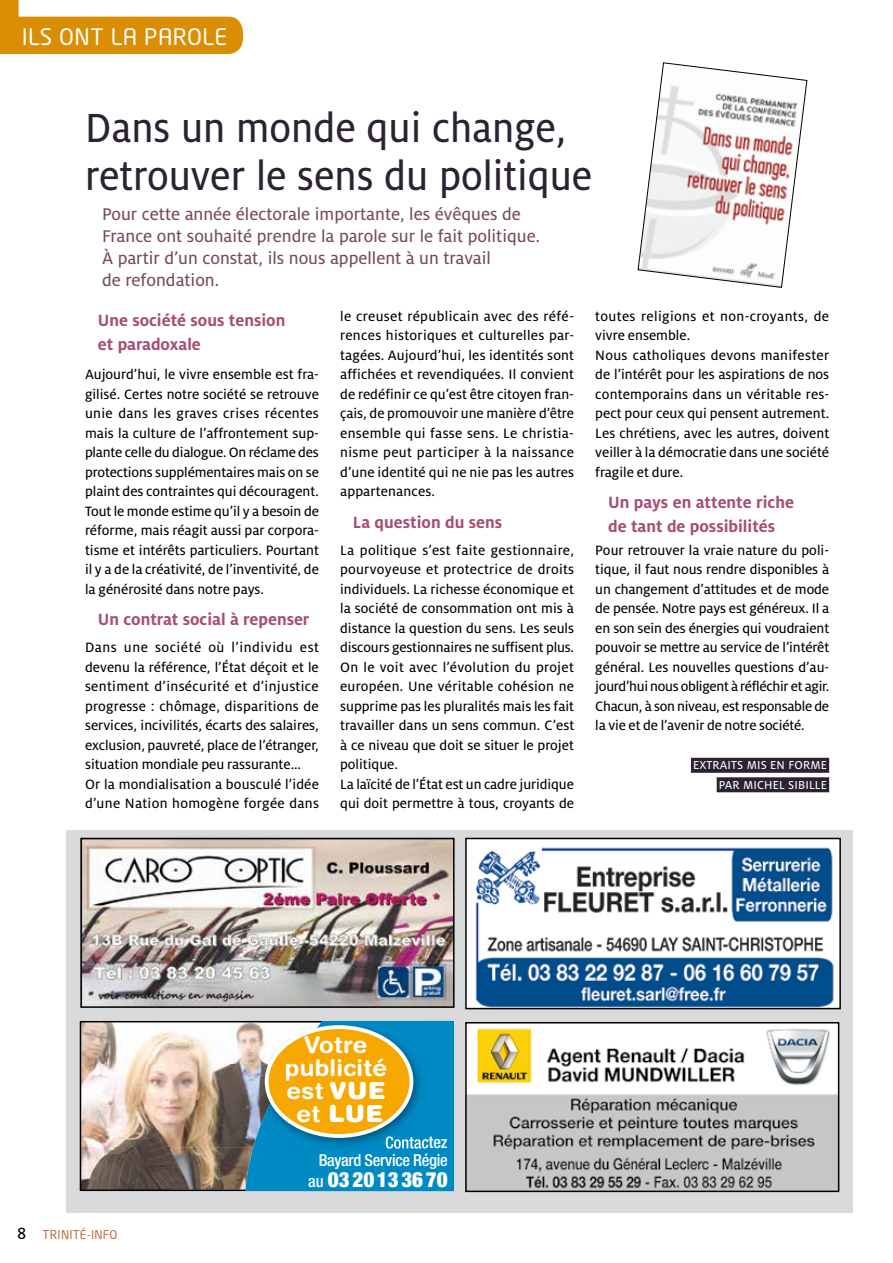
<style>
.page{position:relative;width:893px;height:1263px;background:#fff}
.page>*{position:absolute;margin:0;border:0;box-sizing:border-box;transform-origin:0 0}
.t1{font:45px/48px "Milo OT Text";color:#2b2232;scale:.94 1}
.t2{font:900 23.55px "Helvetica Rounded";color:#fff;scale:1.04 1}
.t3{font:700 23.1px/22.6px "Helvetica Rounded";letter-spacing:.01em;color:#fff;text-align:center;scale:1.04 1}
.t4{font:22.5px "Neo Tech Alt";letter-spacing:.02em;color:#fff}
.t5{font:900 condensed 21px "Helvetica Neue";color:#fff}
.t6{font:18.75px/21.8px "Milo OT Text";color:#774a62}
.t7{font:700 18px/24px "Milo OT";color:#a74e76}
.t8{font:500 condensed 16.5px "Helvetica Neue";letter-spacing:-.02em;color:#fff}
.t9{font:15px/19.5px "Milo OT Text";color:#000;text-align:justify}
.t10{font:12.75px/19.5px "Milo OT Text";letter-spacing:.01em;color:#fff;text-align:right}
.t11{font:12px "Neo Tech Alt";letter-spacing:.02em;color:#bb6c3f}
.s1{font-weight:900;font-size:23.55px}
.s2{font-weight:700;font-size:23.1px}
.s3{font-family:"Milo OT Text";font-size:18px;color:#000}
.s4{font-weight:500;font-size:16.5px}
</style>
<div class="page">
<div style="left:66px;top:830px;width:787px;height:383px;background:#d9dadb"></div>
<img style="left:83px;top:841px;width:369px;height:164px">
<div style="left:80px;top:838px;width:375px;height:170px;border:2px solid #000"></div>
<img style="left:468px;top:1025px;width:368px;height:164px">
<div style="left:465px;top:1022px;width:374px;height:170px;border:2px solid #000"></div>
<img style="left:80px;top:1021px;width:166px;height:170px">
<svg style="left:246px;top:1021px;width:208px;height:170px;background:#188ec0"></svg>
<img style="left:259px;top:1020px;width:166px;height:129px">
<img style="left:259px;top:1022px;width:63px;height:53px">
<img style="left:259px;top:1075px;width:26px;height:54px">
<img style="left:386px;top:1136px;width:39px;height:13px">
<div style="left:267px;top:1027px;width:144px;height:109px;background:#f7a800;border-radius:50%"></div>
<div style="left:265px;top:1025px;width:148px;height:113px;border:4px solid #fff;border-radius:50%"></div>
<img style="left:468px;top:841px;width:370px;height:165px">
<div style="left:465px;top:838px;width:376px;height:171px;border:2px solid #000"></div>
<svg style="left:0;top:0;width:243px;height:54px"></svg>
<div style="left:691px;top:758px;width:138px;height:15px;background:#2b2232"></div>
<div style="left:717px;top:777px;width:112px;height:15px;background:#2b2232"></div>
<svg style="left:638px;top:62px;width:169px;height:226px"></svg>
<h3 class="t4" style="left:22px;top:23px;width:206px">ILS ONT LA PAROLE</h3>
<h1 class="t1" style="left:85px;top:104px;width:541px">Dans un monde qui change, retrouver le sens du politique</h1>
<p class="t6" style="left:102px;top:204px;width:439px">Pour cette année électorale importante, les évêques de France ont souhaité prendre la parole sur le fait politique.<br>À partir d’un constat, ils nous appellent à un travail<br>de refondation.</p>
<p class="t7" style="left:98px;top:308px;width:189px">Une société sous tension et paradoxale</p>
<p class="t9" style="left:85px;top:365px;width:235px">Aujourd’hui, le vivre ensemble est fra&shy;gilisé. Certes notre société se retrouve unie dans les graves crises récentes mais la culture de l’affrontement sup&shy;plante celle du dialogue. On réclame des protections supplémentaires mais on se plaint des contraintes qui découragent.<br>Tout le monde estime qu’il y a besoin de réforme, mais réagit aussi par corpora&shy;tisme et intérêts particuliers. Pourtant il y a de la créativité, de l’inventivité, de la générosité dans notre pays.</p>
<p class="t7" style="left:98px;top:608px;width:213px">Un contrat social à repenser</p>
<p class="t9" style="left:85px;top:638px;width:236px;text-align:left">Dans une société où l’individu est devenu la référence, l’État déçoit et le sentiment d’insécurité et d’injustice progresse : chômage, disparitions de services, incivilités, écarts des salaires, exclusion, pauvreté, place de l’étranger, situation mondiale peu rassurante...<br>Or la mondialisation a bousculé l’idée d’une Nation homogène forgée dans</p>
<p class="t9" style="left:595px;top:306px;width:235px;text-align:left">toutes religions et non-croyants, de vivre ensemble.<br>Nous catholiques devons manifester de l’intérêt pour les aspirations de nos contemporains dans un véritable res&shy;pect pour ceux qui pensent autrement.<br>Les chrétiens, avec les autres, doivent veiller à la démocratie dans une société fragile et dure.</p>
<p class="t7" style="left:608px;top:491px;width:187px">Un pays en attente riche de tant de possibilités</p>
<p class="t9" style="left:595px;top:540px;width:236px">Pour retrouver la vraie nature du poli&shy;tique, il faut nous rendre disponibles à un changement d’attitudes et de mode de pensée. Notre pays est généreux. Il a en son sein des énergies qui voudraient pouvoir se mettre au service de l’intérêt général. Les nouvelles questions d’au&shy;jourd’hui nous obligent à réfléchir et agir.<br>Chacun, à son niveau, est responsable de la vie et de l’avenir de notre société.</p>
<p class="t10" style="left:693px;top:756px;width:135px">EXTRAITS MIS EN FORME<br>PAR MICHEL SIBILLE</p>
<p class="t9" style="left:340px;top:306px;width:236px">le creuset républicain avec des réfé&shy;rences historiques et culturelles par&shy;tagées. Aujourd’hui, les identités sont affichées et revendiquées. Il convient de redéfinir ce qu’est être citoyen fran&shy;çais, de promouvoir une manière d’être ensemble qui fasse sens. Le christia&shy;nisme peut participer à la naissance d’une identité qui ne nie pas les autres appartenances.</p>
<p class="t7" style="left:353px;top:510px;width:151px">La question du sens</p>
<p class="t9" style="left:340px;top:540px;width:236px;text-align:left">La politique s’est faite gestionnaire, pourvoyeuse et protectrice de droits individuels. La richesse économique et la société de consommation ont mis à distance la question du sens. Les seuls discours gestionnaires ne suffisent plus.<br>On le voit avec l’évolution du projet européen. Une véritable cohésion ne supprime pas les pluralités mais les fait travailler dans un sens commun. C’est à ce niveau que doit se situer le projet politique.<br>La laïcité de l’État est un cadre juridique qui doit permettre à tous, croyants de</p>
<h3 class="t3" style="left:285px;top:1033px;width:100px">Votre publicité est <span class="s1">VUE</span></h3>
<h2 class="t2" style="left:297px;top:1098px;width:85px"><span class="s2">et</span> LUE</h2>
<p class="t11" style="left:17px;top:1227px;width:102px"><span class="s3">8</span> TRINITÉ-INFO</p>
<p class="t11" style="left:41px;top:1227px;width:102px"><span class="s3">8</span> TRINITÉ-INFO</p>
<p class="t8" style="left:319px;top:1151px;width:130px">Bayard Service Régie</p>
<h3 class="t5" style="left:308px;top:1167px;width:141px"><span class="s4">au</span> 03 20 13 36 70</h3>
</div>
